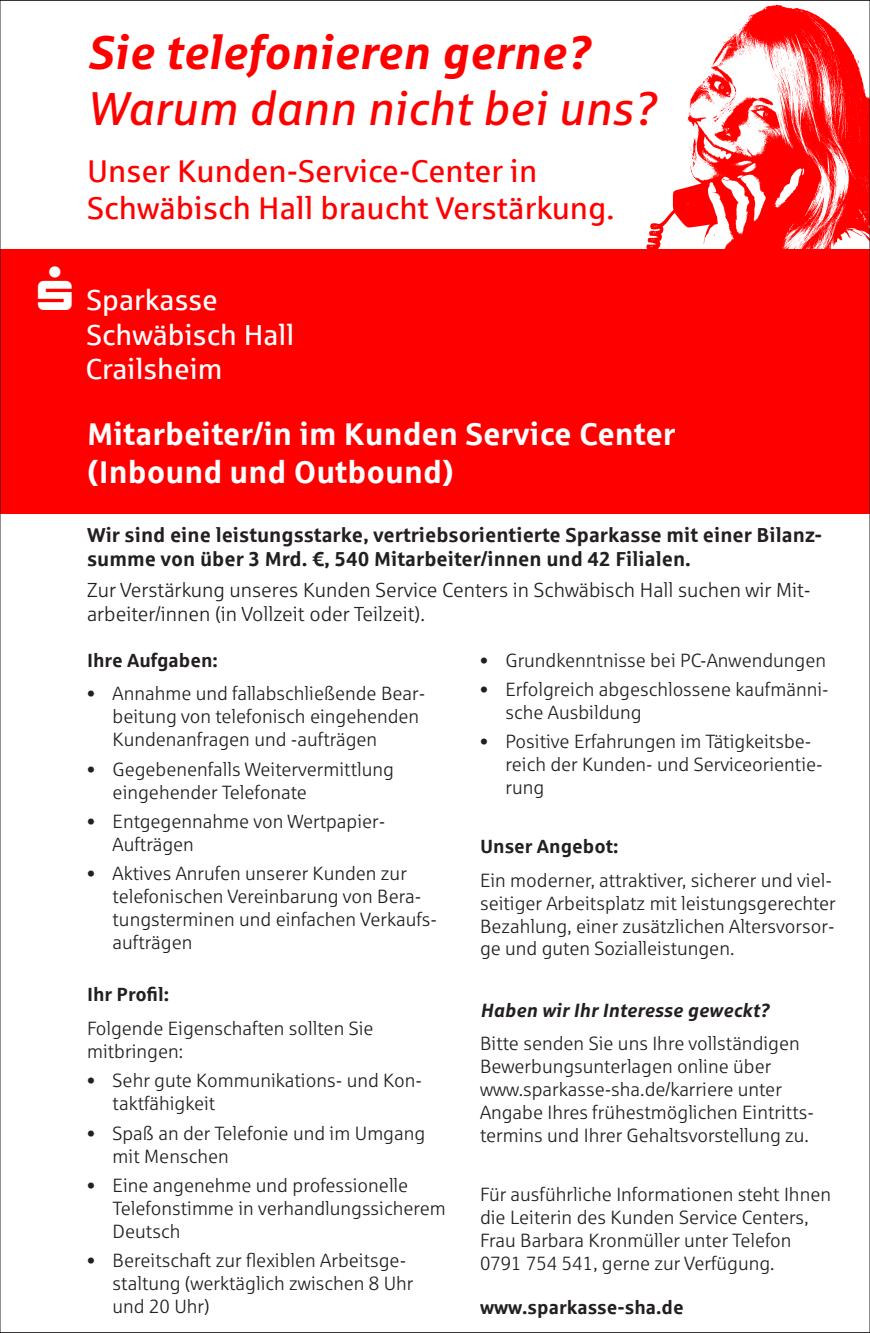
<style>
.page{position:relative;width:870px;height:1333px;background:#fff}
.page>*{position:absolute;margin:0;border:0;box-sizing:border-box;transform-origin:0 0}
.t1{font:italic 700 47.25px "Sparkasse Rg";color:#f00}
.t2{font:italic 47.25px "Sparkasse Rg";color:#f00}
.t3{font:31.5px "Sparkasse Rg";color:#f00}
.t4{font:700 31.5px "Sparkasse Rg";color:#fff}
.t5{font:29.03px "Sparkasse Rg";color:#fff}
.t6{font:700 20.25px/24.3px "Sparkasse Rg";color:#231f20}
.t7{font:20.25px/24.3px "Sparkasse Lt";color:#231f20}
.t8{font:19.12px/22.9px "Sparkasse Lt";color:#231f20}
.t9{font:700 19.12px "Sparkasse Rg";color:#231f20}
.t10{font:italic 700 19.12px "Sparkasse Rg";color:#231f20}
</style>
<div class="page">
<img style="left:646px;top:4px;width:221px;height:245px">
<div style="left:0;top:249px;width:869px;height:264px;background:#f00"></div>
<p class="t1" style="left:87px;top:22px;width:504px">Sie telefonieren gerne?</p>
<p class="t2" style="left:87px;top:80px;width:570px">Warum dann nicht bei uns?</p>
<p class="t3" style="left:87px;top:151px;width:451px">Unser Kunden-Service-Center in</p>
<p class="t3" style="left:87px;top:189px;width:529px">Schwäbisch Hall braucht Verstärkung.</p>
<p class="t5" style="left:38px;top:282px;width:181px">▲ Sparkasse</p>
<p class="t5" style="left:86px;top:317px;width:209px">Schwäbisch Hall</p>
<p class="t5" style="left:85px;top:352px;width:138px">Crailsheim</p>
<p class="t4" style="left:87px;top:414px;width:589px">Mitarbeiter/in im Kunden Service Center</p>
<p class="t4" style="left:87px;top:452px;width:368px">(Inbound und Outbound)</p>
<p class="t6" style="left:87px;top:522px;width:736px">Wir sind eine leistungsstarke, vertriebsorientierte Sparkasse mit einer Bilanz&shy;summe von über 3 Mrd. €, 540 Mitarbeiter/innen und 42 Filialen.</p>
<p class="t7" style="left:87px;top:577px;width:725px">Zur Verstärkung unseres Kunden Service Centers in Schwäbisch Hall suchen wir Mit&shy;arbeiter/innen (in Vollzeit oder Teilzeit).</p>
<p class="t9" style="left:87px;top:648px;width:132px">Ihre Aufgaben:</p>
<p class="t8" style="left:113px;top:682px;width:314px;text-indent:-26px">• Annahme und fallabschließende Bear&shy;beitung von telefonisch eingehenden<br>Kundenanfragen und -aufträgen</p>
<p class="t8" style="left:113px;top:757px;width:283px;text-indent:-26px">• Gegebenenfalls Weitervermittlung eingehender Telefonate</p>
<p class="t8" style="left:113px;top:810px;width:274px;text-indent:-26px">• Entgegennahme von Wertpapier-<br>Aufträgen</p>
<p class="t8" style="left:113px;top:862px;width:326px;text-indent:-26px">• Aktives Anrufen unserer Kunden zur telefonischen Vereinbarung von Bera&shy;tungsterminen und einfachen Verkaufs&shy;aufträgen</p>
<p class="t9" style="left:87px;top:982px;width:84px">Ihr Profil:</p>
<p class="t8" style="left:87px;top:1017px;width:288px">Folgende Eigenschaften sollten Sie</p>
<p class="t8" style="left:87px;top:1040px;width:97px">mitbringen:</p>
<p class="t8" style="left:113px;top:1069px;width:311px;text-indent:-26px">• Sehr gute Kommunikations- und Kon&shy;taktfähigkeit</p>
<p class="t8" style="left:113px;top:1121px;width:314px;text-indent:-26px">• Spaß an der Telefonie und im Umgang mit Menschen</p>
<p class="t8" style="left:113px;top:1174px;width:334px;text-indent:-26px">• Eine angenehme und professionelle<br>Telefonstimme in verhandlungssicherem<br>Deutsch</p>
<p class="t8" style="left:113px;top:1249px;width:302px;text-indent:-26px">• Bereitschaft zur flexiblen Arbeitsge&shy;staltung (werktäglich zwischen 8 Uhr und 20 Uhr)</p>
<p class="t8" style="left:480px;top:648px;width:347px">• Grundkenntnisse bei PC-Anwendungen</p>
<p class="t8" style="left:505px;top:678px;width:325px;text-indent:-26px">• Erfolgreich abgeschlossene kaufmänni&shy;sche Ausbildung</p>
<p class="t8" style="left:505px;top:730px;width:319px;text-indent:-26px">• Positive Erfahrungen im Tätigkeitsbe&shy;reich der Kunden- und Serviceorientie&shy;rung</p>
<p class="t9" style="left:480px;top:834px;width:140px">Unser Angebot:</p>
<p class="t8" style="left:480px;top:868px;width:357px">Ein moderner, attraktiver, sicherer und viel&shy;seitiger Arbeitsplatz mit leistungsgerechter Bezahlung, einer zusätzlichen Altersvorsor&shy;ge und guten Sozialleistungen.</p>
<p class="t10" style="left:480px;top:998px;width:291px">Haben wir Ihr Interesse geweckt?</p>
<p class="t8" style="left:480px;top:1032px;width:321px">Bitte senden Sie uns Ihre vollständigen<br>Bewerbungsunterlagen online über</p>
<p class="t8" style="left:480px;top:1078px;width:303px">www.sparkasse-sha.de/karriere unter</p>
<p class="t8" style="left:480px;top:1101px;width:335px">Angabe Ihres frühestmöglichen Eintritts&shy;termins und Ihrer Gehaltsvorstellung zu.</p>
<p class="t8" style="left:480px;top:1183px;width:352px">Für ausführliche Informationen steht Ihnen die Leiterin des Kunden Service Centers,<br>Frau Barbara Kronmüller unter Telefon</p>
<p class="t8" style="left:480px;top:1251px;width:296px">0791 754 541, gerne zur Verfügung.</p>
<p class="t9" style="left:480px;top:1295px;width:205px">www.sparkasse-sha.de</p>
</div>
